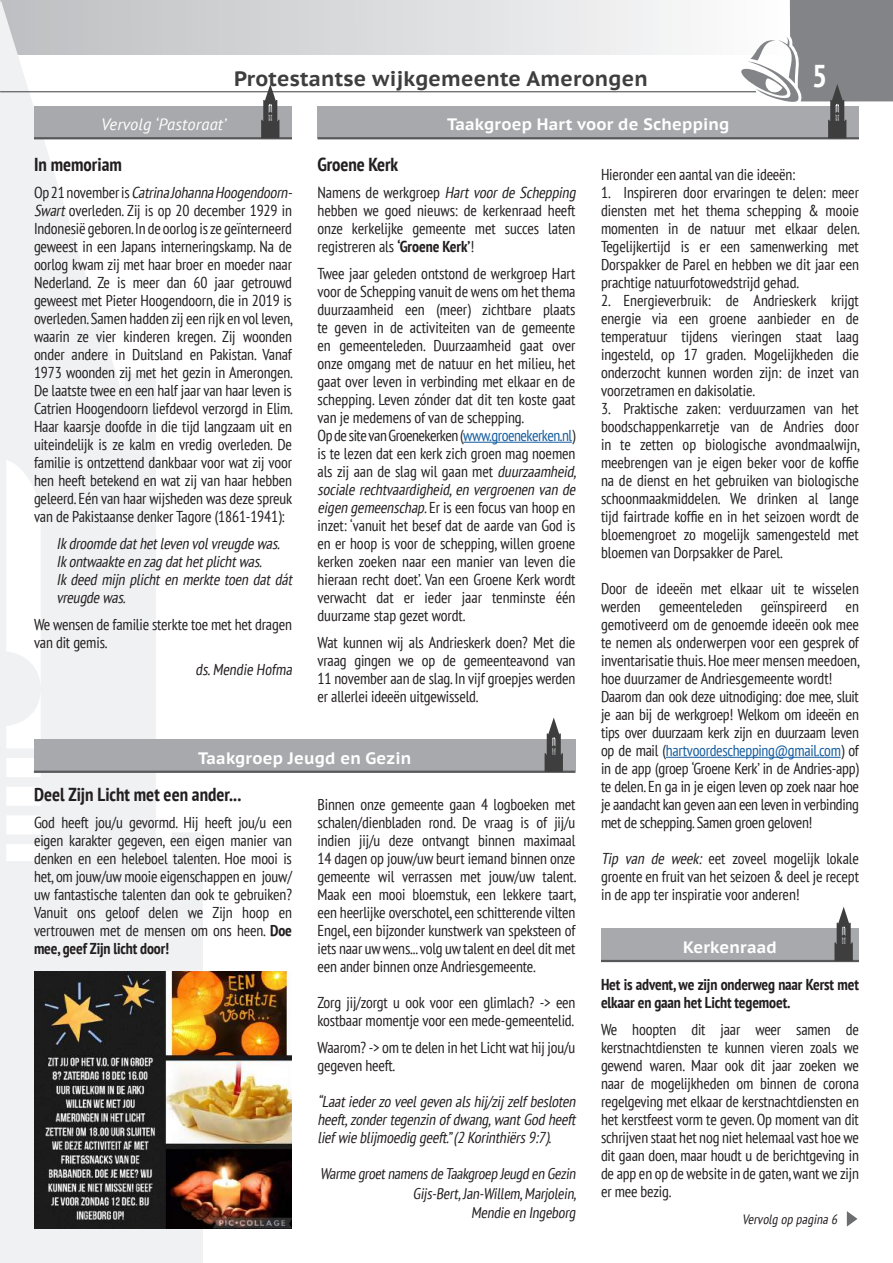
<style>
.page{position:relative;width:893px;height:1263px;background:#fff}
.page>*{position:absolute;margin:0;border:0;box-sizing:border-box;transform-origin:0 0}
.t1{font:700 condensed 31.5px "PT Sans";color:#fff}
.t2{font:700 21px "PT Sans Caption";letter-spacing:.01em;color:#3e3e3f}
.t3{font:700 condensed 18.75px "PT Sans";color:#231f20}
.t4{font:700 16.5px "PT Sans Caption";letter-spacing:.01em;color:#fff}
.t5{font:italic 16.5px "PT Sans";letter-spacing:.01em;color:#fff}
.t6{font:condensed 15.75px/18px "PT Sans";letter-spacing:-.01em;color:#231f20;text-align:justify}
.t7{font:italic condensed 15.75px/18px "PT Sans";color:#231f20}
.t8{font:700 condensed 15.75px/18px "PT Sans";letter-spacing:-.01em;color:#231f20}
.t9{font:condensed 15.45px/19.5px "PT Sans";letter-spacing:-.01em;color:#231f20;text-align:right}
.t10{font:italic condensed 13.5px "PT Sans";color:#231f20}
.s1{font-style:italic}
.s2{font-weight:700}
.s3{color:#175d9e}
</style>
<div class="page">
<svg style="left:203px;top:0;width:481px;height:54px"></svg>
<svg style="left:0;top:0;width:203px;height:1263px;fill:#f0f1f2"></svg>
<hr style="left:0;top:91px;width:756px;height:1px;background:#3e3e3f">
<div style="left:601px;top:928px;width:258px;height:32px;background:#a8a9ad"></div>
<hr style="left:601px;top:960px;width:258px;height:2px;background:#57585a">
<svg style="left:834px;top:907px;width:19px;height:54px"></svg>
<div style="left:317px;top:106px;width:542px;height:32px;background:#a8a9ad"></div>
<hr style="left:317px;top:137px;width:542px;height:2px;background:#57585a">
<svg style="left:741px;top:0;width:152px;height:138px"></svg>
<hr style="left:463px;top:442px;width:109px;height:1px;background:#175d9e">
<hr style="left:666px;top:757px;width:175px;height:1px;background:#175d9e">
<svg style="left:847px;top:1211px;width:10px;height:15px"></svg>
<div style="left:34px;top:106px;width:258px;height:32px;background:#a8a9ad"></div>
<hr style="left:34px;top:137px;width:258px;height:2px;background:#57585a">
<svg style="left:261px;top:84px;width:18px;height:54px"></svg>
<div style="left:34px;top:739px;width:541px;height:32px;background:#a8a9ad"></div>
<hr style="left:34px;top:771px;width:541px;height:2px;background:#57585a">
<svg style="left:545px;top:717px;width:18px;height:55px"></svg>
<img style="left:34px;top:971px;width:258px;height:258px">
<h2 class="t2" style="left:234px;top:64px;width:415px">Protestantse wijkgemeente Amerongen</h2>
<h1 class="t1" style="left:812px;top:55px;width:17px">5</h1>
<p class="t5" style="left:101px;top:114px;width:127px">Vervolg ‘Pastoraat’</p>
<p class="t4" style="left:447px;top:113px;width:284px">Taakgroep Hart voor de Schepping</p>
<p class="t3" style="left:34px;top:152px;width:89px">In memoriam</p>
<p class="t6" style="left:34px;top:183px;width:263px;text-align:left">O p 2 1 n ov e m b e r i s <span class="s1">CatrinaJohannaHoogendoorn-Swart</span>overleden. Zij is op 20 december 1929 in Indonesië geboren. In de oorlog is ze geïnterneerd geweest in een Japans interneringskamp. Na de oorlog kwam zij met haar broer en moeder naar Nederland. Ze is meer dan 60 jaar getrouwd geweest met Pieter Hoogendoorn, die in 2019 is overleden. Samen hadden zij een rijk en vol leven, waarin ze vier kinderen kregen. Zij woonden onder andere in Duitsland en Pakistan. Vanaf 1973 woonden zij met het gezin in Amerongen.<br>De laatste twee en een half jaar van haar leven is Catrien Hoogendoorn liefdevol verzorgd in Elim.<br>Haar kaarsje doofde in die tijd langzaam uit en uiteindelijk is ze kalm en vredig overleden. De familie is ontzettend dankbaar voor wat zij voor hen heeft betekend en wat zij van haar hebben geleerd. Eén van haar wijsheden was deze spreuk van de Pakistaanse denker Tagore (1861-1941):</p>
<p class="t7" style="left:57px;top:534px;width:240px">Ikdroomdedathetleven volvreugdewas.<br>Ikontwaakteen zagdathetplichtwas.<br>Ikdeed mijn plicht en merkte toen dat dát vreugdewas.</p>
<p class="t6" style="left:34px;top:615px;width:259px">We wensen de familie sterkte toe met het dragen van dit gemis.</p>
<p class="t6" style="left:196px;top:660px;width:101px">ds.Mendie Hofma</p>
<p class="t3" style="left:317px;top:152px;width:82px">Groene Kerk</p>
<p class="t6" style="left:317px;top:183px;width:263px;text-align:left">N a m e n s d e we r kg ro e p <span class="s1">Hart voor de Schepping </span>hebben we goed nieuws: de kerkenraad heeft onze kerkelijke gemeente met succes laten registreren als <span class="s2">‘Groene Kerk’</span>!</p>
<p class="t6" style="left:317px;top:264px;width:264px;text-align:left">Twee jaar geleden ontstond de werkgroep Hart voor de Schepping vanuit de wens om het thema duurzaamheid een (meer) zichtbare plaats te geven in de activiteiten van de gemeente en gemeenteleden. Duurzaamheid gaat over onze omgang met de natuur en het milieu, het gaat over leven in verbinding met elkaar en de schepping. Leven zónder dat dit ten koste gaat van je medemens of van de schepping.<br>Op de site van Groenekerken (<span class="s3">www.groenekerken.nl</span>) is te lezen dat een kerk zich groen mag noemen als zij aan de slag wil gaan met <span class="s1">duurzaamheid, sociale rechtvaardigheid,en vergroenen van de eigen gemeenschap.</span>E r i s e e n fo c u s va n h o o p e n inzet: ‘vanuit het besef dat de aarde van God is en er hoop is voor de schepping, willen groene kerken zoeken naar een manier van leven die hieraan recht doet’. Van een Groene Kerk wordt verwacht dat er ieder jaar tenminste één duurzame stap gezet wordt.</p>
<p class="t6" style="left:317px;top:633px;width:259px">Wat kunnen wij als Andrieskerk doen? Met die vraag gingen we op de gemeenteavond van 11 november aan de slag. In vijf groepjes werden er allerlei ideeën uitgewisseld.</p>
<p class="t4" style="left:198px;top:747px;width:215px">Taakgroep Jeugd en Gezin</p>
<p class="t3" style="left:34px;top:782px;width:209px">Deel Zijn Licht met een ander...</p>
<p class="t6" style="left:34px;top:813px;width:259px">God heeft jou/u gevormd. Hij heeft jou/u een eigen karakter gegeven, een eigen manier van denken en een heleboel talenten. Hoe mooi is het, om jouw/uw mooie eigenschappen en jouw/ uw fantastische talenten dan ook te gebruiken?<br>Vanuit ons geloof delen we Zijn hoop en vertrouwen met de mensen om ons heen. <span class="s2">Doe mee, geef Zijn licht door!</span></p>
<p class="t6" style="left:317px;top:795px;width:261px">Binnen onze gemeente gaan 4 logboeken met schalen/dienbladen rond. De vraag is of jij/u indien jij/u deze ontvangt binnen maximaal 14 dagen op jouw/uw beurt iemand binnen onze gemeente wil verrassen met jouw/uw talent.<br>Maak een mooi bloemstuk, een lekkere taart, een heerlijke overschotel, een schitterende vilten Engel, een bijzonder kunstwerk van speksteen of iets naar uw wens... volg uw talent en deel dit met een ander binnen onze Andriesgemeente.</p>
<p class="t6" style="left:317px;top:993px;width:259px">Zorg jij/zorgt u ook voor een glimlach? -&gt; een kostbaar momentje voor een mede-gemeentelid.</p>
<p class="t6" style="left:317px;top:1038px;width:259px">Waarom? -&gt; om te delen in het Licht wat hij jou/u gegeven heeft.</p>
<p class="t7" style="left:317px;top:1092px;width:263px;text-align:justify">“Laatiederzoveelgeven alshij/zij zelfbesloten heeft,zondertegenzin ofdwang,wantGodheeft liefwieblijmoediggeeft.”(2 Korinthiërs9:7).</p>
<p class="t9" style="left:320px;top:1163px;width:261px">Warme groetnamensde Taakgroep Jeugd en Gezin<br>Gijs-Bert,Jan-Willem,Marjolein,<br>Mendie en Ingeborg</p>
<p class="t6" style="left:601px;top:165px;width:196px">Hieronder een aantal van die ideeën:</p>
<p class="t6" style="left:601px;top:183px;width:261px">1. Inspireren door ervaringen te delen: meer diensten met het thema schepping &amp; mooie momenten in de natuur met elkaar delen.<br>Tegelijkertijd is er een samenwerking met Dorspakker de Parel en hebben we dit jaar een prachtige natuurfotowedstrijd gehad.</p>
<p class="t6" style="left:601px;top:291px;width:259px">2. Energieverbruik: de Andrieskerk krijgt energie via een groene aanbieder en de temperatuur tijdens vieringen staat laag ingesteld, op 17 graden. Mogelijkheden die onderzocht kunnen worden zijn: de inzet van voorzetramen en dakisolatie.</p>
<p class="t6" style="left:601px;top:399px;width:261px">3. Praktische zaken: verduurzamen van het boodschappenkarretje van de Andries door in te zetten op biologische avondmaalwijn, meebrengen van je eigen beker voor de koffie na de dienst en het gebruiken van biologische schoonmaakmiddelen. We drinken al lange tijd fairtrade koffie en in het seizoen wordt de bloemengroet zo mogelijk samengesteld met bloemen van Dorpsakker de Parel.</p>
<p class="t6" style="left:601px;top:579px;width:261px;text-align:left">Door de ideeën met elkaar uit te wisselen werden gemeenteleden geïnspireerd en gemotiveerd om de genoemde ideeën ook mee te nemen als onderwerpen voor een gesprek of inventarisatie thuis. Hoe meer mensen meedoen, hoe duurzamer de Andriesgemeente wordt!<br>Daarom dan ook deze uitnodiging: doe mee, sluit je aan bij de werkgroep! Welkom om ideeën en tips over duurzaam kerk zijn en duurzaam leven op de mail (<span class="s3">hartvoordeschepping@gmail.com</span>) of in de app (groep ‘Groene Kerk’ in de Andries-app) te delen. En ga in je eigen leven op zoek naar hoe je aandacht kan geven aan een leven in verbinding met de schepping. Samen groen geloven!</p>
<p class="t6" style="left:601px;top:849px;width:259px"><span class="s1">Tip van de week:</span> eet zoveel mogelijk lokale groente en fruit van het seizoen &amp; deel je recept in de app ter inspiratie voor anderen!</p>
<p class="t4" style="left:683px;top:936px;width:95px">Kerkenraad</p>
<p class="t8" style="left:601px;top:975px;width:259px">Het is advent, we zijn onderweg naar Kerst met elkaar en gaan het Licht tegemoet.</p>
<p class="t6" style="left:601px;top:1020px;width:259px">We hoopten dit jaar weer samen de kerstnachtdiensten te kunnen vieren zoals we gewend waren. Maar ook dit jaar zoeken we naar de mogelijkheden om binnen de corona regelgeving met elkaar de kerstnachtdiensten en het kerstfeest vorm te geven. Op moment van dit schrijven staat het nog niet helemaal vast hoe we dit gaan doen, maar houdt u de berichtgeving in de app en op de website in de gaten, want we zijn er mee bezig.</p>
<p class="t10" style="left:742px;top:1211px;width:100px">Vervolg op pagina 6</p>
</div>
